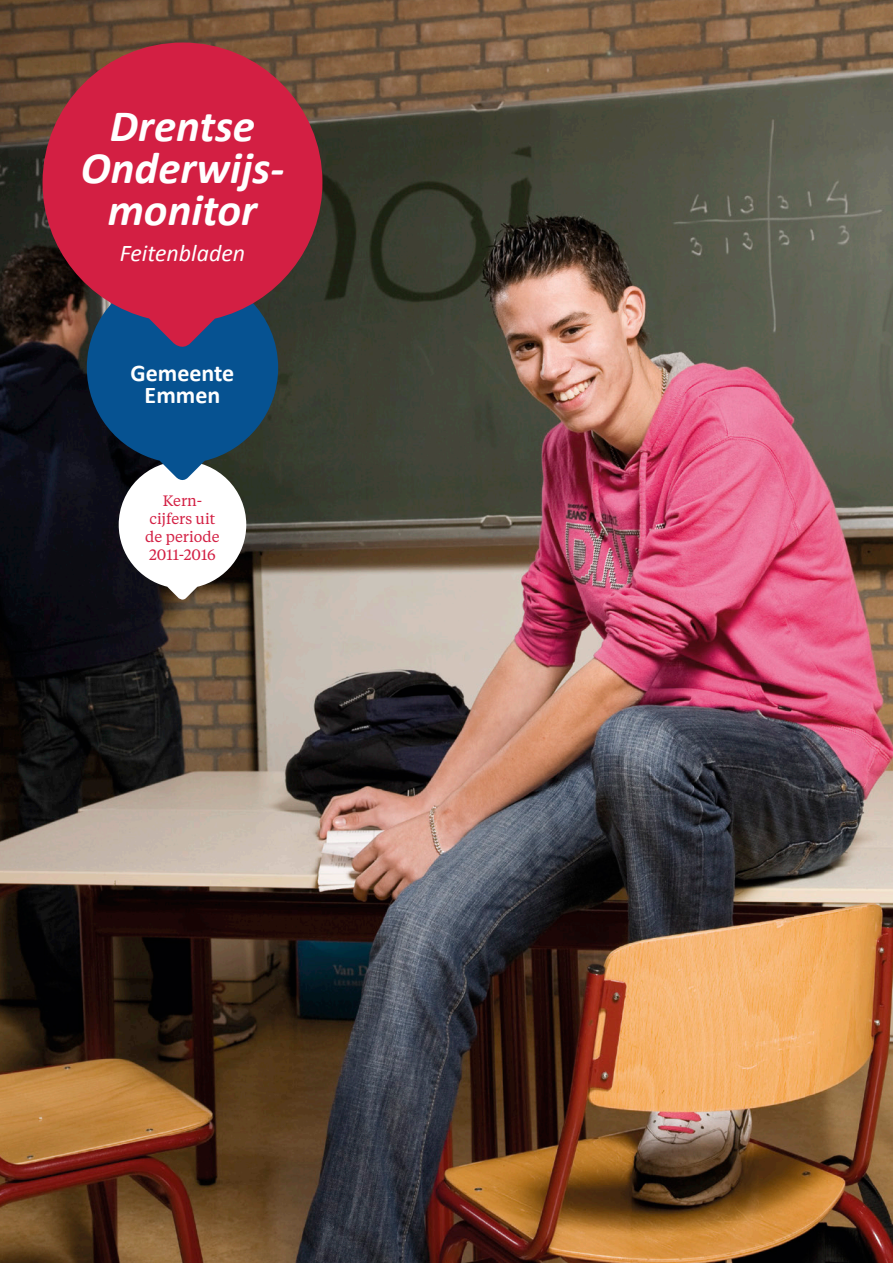
<style>
.page{position:relative;width:893px;height:1263px;background:#fff}
.page>*{position:absolute;margin:0;border:0;box-sizing:border-box;transform-origin:0 0}
.t1{font:italic 700 45px/42px "Calibri";color:#fff;text-align:center}
.t2{font:700 24px/22.5px "Calibri";color:#fff;text-align:center}
.t3{font:italic 24px "Calibri";color:#fff}
.t4{font:15px/18px "Tiempos Text";color:#d31f43;text-align:center}
</style>
<div class="page">
<img style="left:0;top:0;width:893px;height:1263px">
<svg style="left:87px;top:352px;width:191px;height:250px"></svg>
<svg style="left:42px;top:42px;width:280px;height:310px;background:#a82943"></svg>
<h1 class="t1" style="left:81px;top:105px;width:205px">Drentse<br>Onderwijs&shy;monitor</h1>
<h2 class="t3" style="left:120px;top:237px;width:127px">Feitenbladen</h2>
<h2 class="t2" style="left:131px;top:361px;width:105px">Gemeente<br>Emmen</h2>
<p class="t4" style="left:145px;top:491px;width:76px">Kern&shy;cijfers uit de periode<br>2011-2016</p>
</div>
